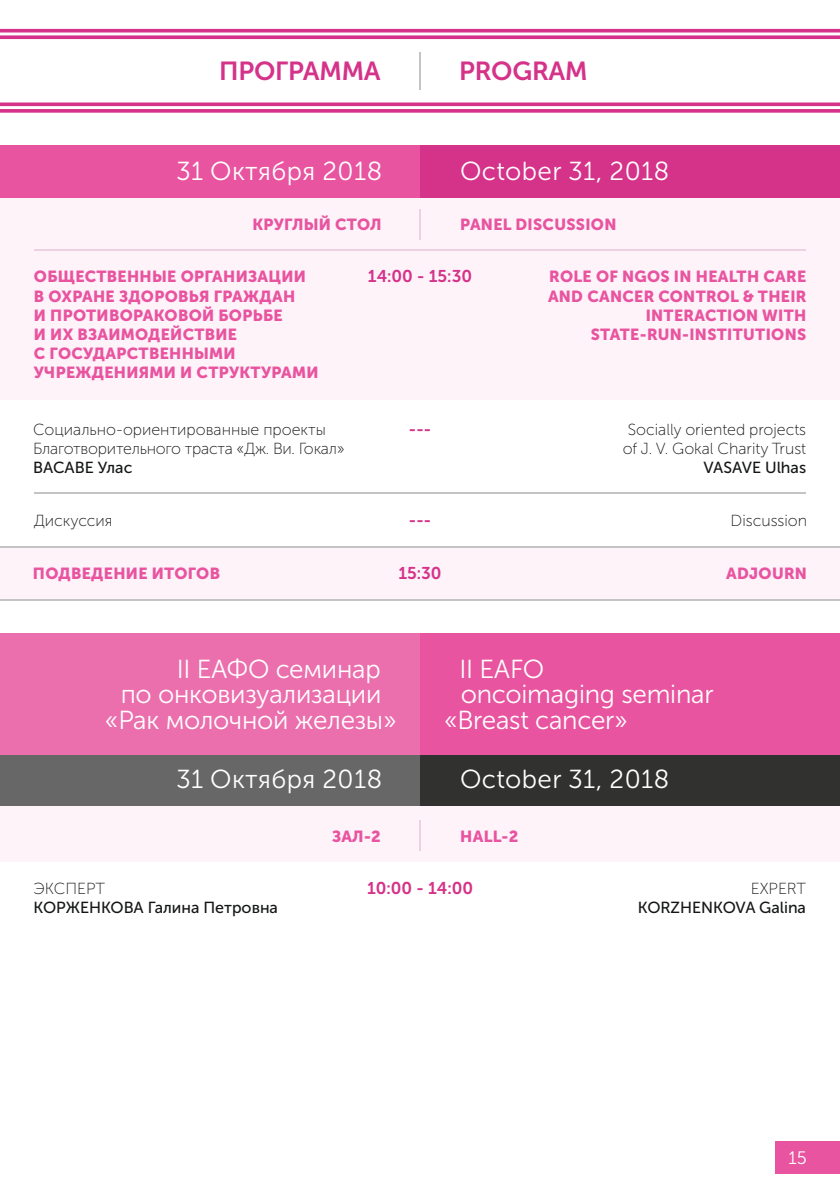
<style>
.page{position:relative;width:840px;height:1191px;background:#fff}
.page>*{position:absolute;margin:0;border:0;box-sizing:border-box;transform-origin:0 0}
.t1{font:26px/25.2px "Museo Sans Cyrl 300";letter-spacing:-.01em;color:#fff;text-align:right}
.t2{font:26px "Museo Sans Cyrl 300";letter-spacing:.015em;color:#fff}
.t3{font:26px "Museo Sans Cyrl 700";letter-spacing:-.01em;color:#d53289}
.t4{font:18px "Museo Sans Cyrl 300";color:#fff}
.t5{font:17px "Museo Sans Cyrl 700";color:#d53289}
.t6{font:16px/19.2px "Museo Sans Cyrl 900,Bold";letter-spacing:.02em;color:#e8549f}
.t7{font:16px/19.2px "Museo Sans Cyrl 100";color:#151616;text-align:center}
.t8{font:16px "Museo Sans Cyrl 500";color:#151616}
</style>
<div class="page">
<svg style="left:0;top:29px;width:839px;height:4px;fill:#d53289"></svg>
<svg style="left:0;top:35px;width:839px;height:4px;fill:#d53289"></svg>
<hr style="left:419px;top:52px;width:1px;height:38px;background:#c4c4c5">
<svg style="left:0;top:102px;width:839px;height:4px;fill:#d53289"></svg>
<svg style="left:0;top:109px;width:839px;height:4px;fill:#d6378c"></svg>
<div style="left:0;top:146px;width:839px;height:52px;background:#e8549f"></div>
<div style="left:420px;top:146px;width:419px;height:52px;background:#d53289"></div>
<div style="left:0;top:754px;width:839px;height:52px;background:#676767"></div>
<div style="left:420px;top:754px;width:419px;height:52px;background:#313130"></div>
<div style="left:0;top:546px;width:839px;height:54px;background:#fff3fa"></div>
<hr style="left:34px;top:493px;width:771px;height:1px;background:#c4c4c5">
<hr style="left:0;top:546px;width:839px;height:1px;background:#c4c4c5">
<hr style="left:0;top:599px;width:839px;height:1px;background:#c4c4c5">
<div style="left:0;top:633px;width:839px;height:121px;background:#eb6ead"></div>
<div style="left:420px;top:633px;width:419px;height:121px;background:#e8549f"></div>
<div style="left:0;top:806px;width:839px;height:56px;background:#fff3fa"></div>
<hr style="left:419px;top:821px;width:1px;height:30px;background:#edd1e0">
<div style="left:0;top:198px;width:839px;height:201px;background:#fff3fa"></div>
<hr style="left:419px;top:209px;width:1px;height:30px;background:#edd1e0">
<hr style="left:34px;top:250px;width:771px;height:1px;background:#edd1e0">
<div style="left:775px;top:1142px;width:64px;height:32px;background:#e8549f"></div>
<h1 class="t3" style="left:219px;top:61px;width:163px">ПРОГРАММА</h1>
<h1 class="t3" style="left:459px;top:61px;width:130px">PROGRAM</h1>
<h1 class="t2" style="left:176px;top:160px;width:208px">31 Октября 2018</h1>
<h1 class="t2" style="left:460px;top:160px;width:211px">October 31, 2018</h1>
<p class="t6" style="left:252px;top:216px;width:131px">КРУГЛЫЙ СТОЛ</p>
<p class="t6" style="left:460px;top:216px;width:158px">PANEL DISCUSSION</p>
<p class="t6" style="left:34px;top:269px;width:273px">ОБЩЕСТВЕННЫЕ ОРГАНИЗАЦИИ</p>
<p class="t5" style="left:368px;top:270px;width:106px">14:00 - 15:30</p>
<p class="t6" style="left:34px;top:288px;width:286px">В ОХРАНЕ ЗДОРОВЬЯ ГРАЖДАН<br>И ПРОТИВОРАКОВОЙ БОРЬБЕ<br>И ИХ ВЗАИМОДЕЙСТВИЕ<br>С ГОСУДАРСТВЕННЫМИ<br>УЧРЕЖДЕНИЯМИ И СТРУКТУРАМИ</p>
<p class="t6" style="left:548px;top:269px;width:260px;text-align:right">ROLE OF NGOS IN HEALTH CARE<br>AND CANCER CONTROL &amp; THEIR<br>INTERACTION WITH<br>STATE-RUN-INSTITUTIONS</p>
<p class="t7" style="left:33px;top:421px;width:313px;text-align:left">Социально-ориентированные проекты<br>Благотворительного траста «Дж. Ви. Гокал»</p>
<p class="t8" style="left:33px;top:461px;width:101px">ВАСАВЕ Улас</p>
<p class="t5" style="left:409px;top:422px;width:24px">---</p>
<p class="t7" style="left:622px;top:421px;width:185px">Socially oriented projects of J. V. Gokal Charity Trust</p>
<p class="t8" style="left:703px;top:461px;width:104px">VASAVE Ulhas</p>
<p class="t7" style="left:34px;top:512px;width:80px">Дискуссия</p>
<p class="t5" style="left:409px;top:513px;width:24px">---</p>
<p class="t7" style="left:730px;top:512px;width:78px">Discussion</p>
<p class="t6" style="left:33px;top:565px;width:188px">ПОДВЕДЕНИЕ ИТОГОВ</p>
<p class="t5" style="left:398px;top:566px;width:45px">15:30</p>
<p class="t6" style="left:726px;top:565px;width:82px">ADJOURN</p>
<h1 class="t1" style="left:121px;top:659px;width:262px">II ЕАФО семинар<br>по онковизуализации</h1>
<h1 class="t1" style="left:459px;top:659px;width:86px">II EAFO</h1>
<h1 class="t1" style="left:105px;top:709px;width:293px">«Рак молочной железы»</h1>
<h1 class="t1" style="left:444px;top:684px;width:271px;text-align:left;text-indent:17px">oncoimaging seminar «Breast cancer»</h1>
<h1 class="t2" style="left:176px;top:769px;width:208px">31 Октября 2018</h1>
<h1 class="t2" style="left:460px;top:769px;width:211px">October 31, 2018</h1>
<p class="t7" style="left:33px;top:881px;width:73px">ЭКСПЕРТ</p>
<p class="t8" style="left:33px;top:901px;width:246px">КОРЖЕНКОВА Галина Петровна</p>
<p class="t6" style="left:332px;top:828px;width:50px">ЗАЛ-2</p>
<p class="t6" style="left:460px;top:828px;width:60px">HALL-2</p>
<p class="t5" style="left:367px;top:881px;width:108px">10:00 - 14:00</p>
<p class="t7" style="left:750px;top:881px;width:57px">EXPERT</p>
<p class="t8" style="left:637px;top:901px;width:170px">KORZHENKOVA Galina</p>
<p class="t4" style="left:788px;top:1151px;width:20px">15</p>
</div>
